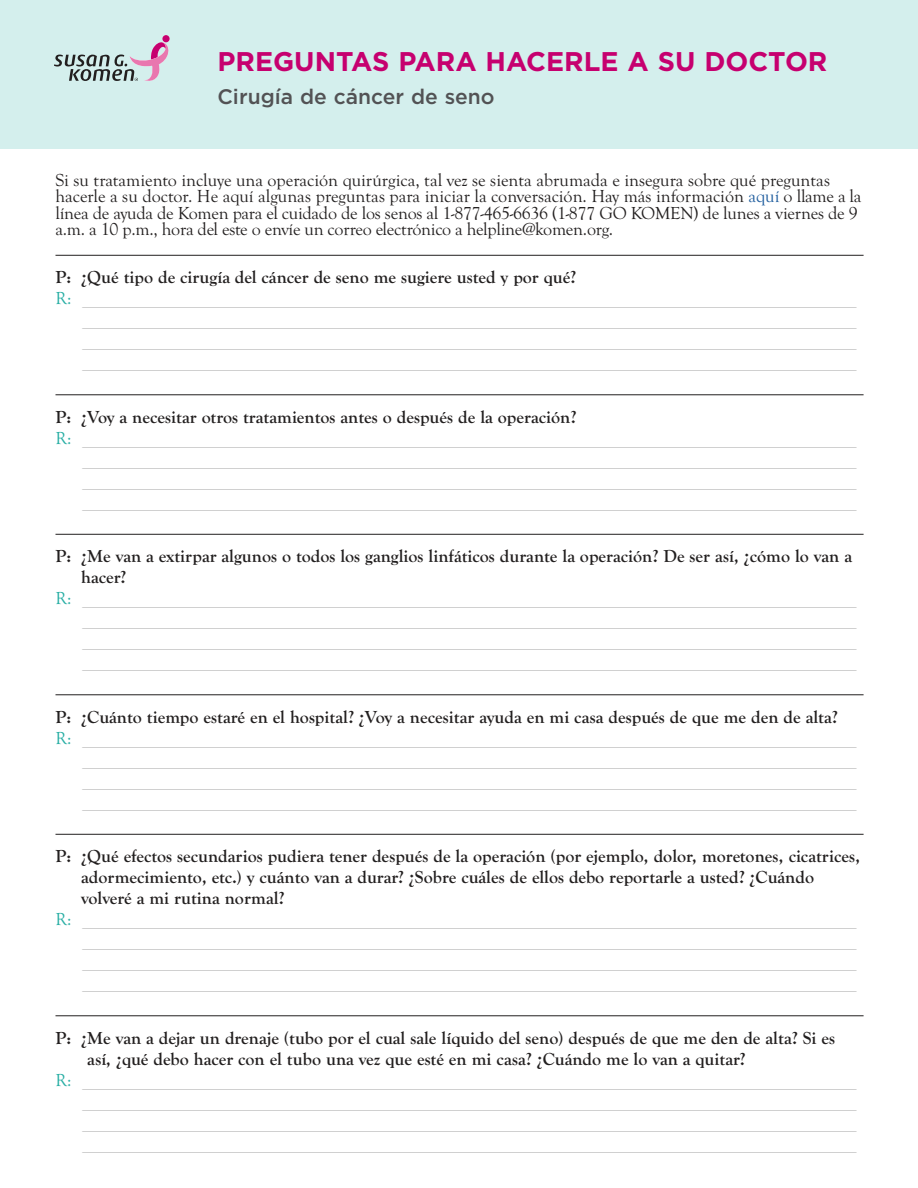
<style>
.page{position:relative;width:918px;height:1188px;background:#fff}
.page>*{position:absolute;margin:0;border:0;box-sizing:border-box;transform-origin:0 0}
.t1{font:700 27px "Gotham";color:#c6006f}
.t2{font:500 21px "Gotham";color:#525254}
.t3{font:18px/21px "Times New Roman";color:#bfbfbf;text-align:justify}
.t4{font:700 18px/21px "Goudy Old Sty";color:#221f1f}
.t5{font:18px/16.5px "Goudy Old Sty";letter-spacing:-.005em;color:#221f1f}
.s1{color:#1f5d9e}
.s2{font-family:"Goudy Old Sty";color:#28aea4}
</style>
<div class="page">
<hr style="left:56px;top:255px;width:808px;height:1px;background:#221f1f">
<hr style="left:56px;top:394px;width:808px;height:1px;background:#221f1f">
<hr style="left:56px;top:534px;width:808px;height:1px;background:#221f1f">
<hr style="left:56px;top:694px;width:808px;height:1px;background:#221f1f">
<hr style="left:56px;top:834px;width:808px;height:1px;background:#221f1f">
<hr style="left:56px;top:1015px;width:808px;height:1px;background:#221f1f">
<div style="left:0;top:0;width:918px;height:149px;background:#d4efed"></div>
<svg style="left:54px;top:35px;width:116px;height:46px"></svg>
<h1 class="t1" style="left:218px;top:46px;width:611px">PREGUNTAS PARA HACERLE A SU DOCTOR</h1>
<p class="t2" style="left:218px;top:88px;width:279px">Cirugía de cáncer de seno</p>
<p class="t5" style="left:56px;top:173px;width:808px">Si su tratamiento incluye una operación quirúrgica, tal vez se sienta abrumada e insegura sobre qué preguntas hacerle a su doctor. He aquí algunas preguntas para iniciar la conversación. Hay más información <span class="s1">aquí</span> o llame a la línea de ayuda de Komen para el cuidado de los senos al 1-877-465-6636 (1-877 GO KOMEN) de lunes a viernes de 9 a.m. a 10 p.m., hora del este o envíe un correo electrónico a helpline@komen.org.</p>
<p class="t4" style="left:56px;top:268px;width:522px">P: ¿Qué tipo de cirugía del cáncer de seno me sugiere usted y por qué?</p>
<p class="t3" style="left:82px;top:288px;width:776px;text-indent:-27px"><span class="s2">R:</span> ______________________________________________________________________________________ ______________________________________________________________________________________ ______________________________________________________________________________________ ______________________________________________________________________________________</p>
<p class="t4" style="left:56px;top:408px;width:522px">P: ¿Voy a necesitar otros tratamientos antes o después de la operación?</p>
<p class="t3" style="left:82px;top:427px;width:776px;text-indent:-27px"><span class="s2">R:</span> ______________________________________________________________________________________ ______________________________________________________________________________________ ______________________________________________________________________________________ ______________________________________________________________________________________</p>
<p class="t4" style="left:81px;top:547px;width:772px;text-indent:-26px">P: ¿Me van a extirpar algunos o todos los ganglios linfáticos durante la operación? De ser así, ¿cómo lo van a hacer?</p>
<p class="t3" style="left:82px;top:588px;width:776px;text-indent:-27px"><span class="s2">R:</span> ______________________________________________________________________________________ ______________________________________________________________________________________ ______________________________________________________________________________________ ______________________________________________________________________________________</p>
<p class="t4" style="left:56px;top:708px;width:784px">P: ¿Cuánto tiempo estaré en el hospital? ¿Voy a necesitar ayuda en mi casa después de que me den de alta?</p>
<p class="t3" style="left:82px;top:727px;width:776px;text-indent:-27px"><span class="s2">R:</span> ______________________________________________________________________________________ ______________________________________________________________________________________ ______________________________________________________________________________________ ______________________________________________________________________________________</p>
<p class="t4" style="left:81px;top:847px;width:780px;text-indent:-26px">P: ¿Qué efectos secundarios pudiera tener después de la operación (por ejemplo, dolor, moretones, cicatrices, adormecimiento, etc.) y cuánto van a durar? ¿Sobre cuáles de ellos debo reportarle a usted? ¿Cuándo volveré a mi rutina normal?</p>
<p class="t3" style="left:82px;top:909px;width:776px;text-indent:-27px"><span class="s2">R:</span> ______________________________________________________________________________________ ______________________________________________________________________________________ ______________________________________________________________________________________ ______________________________________________________________________________________</p>
<p class="t4" style="left:87px;top:1029px;width:749px;text-indent:-32px">P: ¿ Me van a dejar un drenaje (tubo por el cual sale líquido del seno) después de que me den de alta? Si es así, ¿qué debo hacer con el tubo una vez que esté en mi casa? ¿Cuándo me lo van a quitar?</p>
<p class="t3" style="left:82px;top:1069px;width:776px;text-indent:-27px"><span class="s2">R:</span> ______________________________________________________________________________________ ______________________________________________________________________________________ ______________________________________________________________________________________ ______________________________________________________________________________________</p>
</div>
